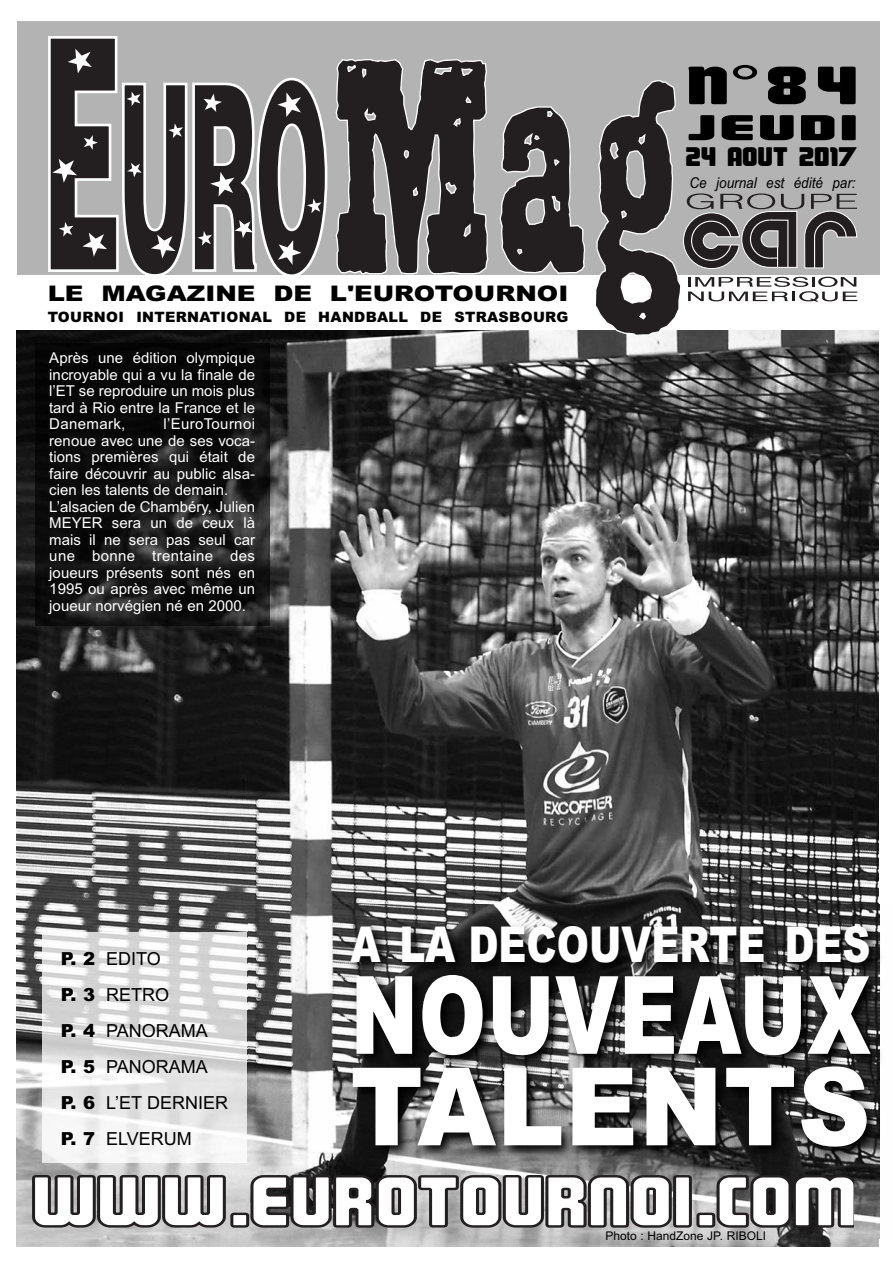
<style>
.page{position:relative;width:893px;height:1263px;background:#fff}
.page>*{position:absolute;margin:0;border:0;box-sizing:border-box;transform-origin:0 0}
.t1{font:900 108.3px/91.5px "Arial";letter-spacing:.005em;color:#fff;scale:.75 1}
.t2{font:54px "Magnum";color:#000;scale:1.65 1}
.t3{font:900 49.5px "Arial";color:#fff;scale:.78 1}
.t4{font:36px "Magnum";letter-spacing:.045em;color:#000;scale:2.2 1}
.t5{font:27px "Magnum";color:#000;scale:1.2 1}
.t6{font:900 21.45px "Arial";color:#000;scale:1.2 1}
.t7{font:18px/36px "Arial";color:#000}
.t8{font:15px/16.5px "Arial";color:#fff;text-align:justify}
.t9{font:italic 15px "Arial";color:#000;scale:.9 1}
.t10{font:900 14.4px "Arial";letter-spacing:.025em;color:#000}
.t11{font:12px "Arial";color:#000}
.s1{font-family:"Arial"}
.s2{font-weight:900}
</style>
<div class="page">
<img style="left:17px;top:331px;width:862px;height:915px">
<img style="left:42px;top:932px;width:204px;height:231px">
<div style="left:17px;top:21px;width:862px;height:253px;background:#b3b3b3"></div>
<img style="left:249px;top:904px;width:632px;height:335px">
<svg style="left:48px;top:36px;width:278px;height:239px"></svg>
<svg style="left:335px;top:59px;width:154px;height:216px"></svg>
<svg style="left:499px;top:106px;width:87px;height:168px"></svg>
<svg style="left:32px;top:1175px;width:641px;height:52px"></svg>
<div style="left:675px;top:1176px;width:15px;height:50px;background:#fff;border-radius:2px"></div>
<div style="left:673px;top:1175px;width:19px;height:53px;border:3px solid #231f20;border-radius:3px"></div>
<svg style="left:695px;top:1175px;width:158px;height:52px"></svg>
<svg style="left:594px;top:80px;width:263px;height:257px"></svg>
<img style="left:35px;top:343px;width:234px;height:282px">
<h2 class="t2" style="left:685px;top:54px;width:105px">N<span class="s1">°</span>84</h2>
<h3 class="t4" style="left:685px;top:107px;width:79px">JEUDI</h3>
<h3 class="t5" style="left:685px;top:141px;width:144px">24 AOUT 2017</h3>
<h3 class="t6" style="left:48px;top:286px;width:435px">LE MAGAZINE DE L'EUROTOURNOI</h3>
<p class="t10" style="left:48px;top:312px;width:522px">TOURNOI INTERNATIONAL DE HANDBALL DE STRASBOURG</p>
<p class="t8" style="left:49px;top:351px;width:207px">Après une édition olympique incroyable qui a vu la finale de l’ET se reproduire un mois plus tard à Rio entre la France et le Danemark,</p>
<p class="t8" style="left:49px;top:417px;width:207px;text-align:left;text-indent:114px">l’EuroTournoi renoue avec une de ses voca&shy;tions premières qui était de faire découvrir au public alsa&shy;cien les talents de demain.<br>L’alsacien de Chambéry, Julien<br>MEYER sera un de ceux là mais il ne sera pas seul car une bonne trentaine des joueurs présents sont nés en<br>1995 ou après avec même un joueur norvégien né en 2000.</p>
<p class="t9" style="left:689px;top:178px;width:186px">Ce journal est édité par:</p>
<p class="t7" style="left:61px;top:943px;width:169px"><span class="s2">P. 2</span> EDITO<br><span class="s2">P. 3</span> RETRO<br><span class="s2">P. 4</span> PANORAMA<br><span class="s2">P. 5</span> PANORAMA<br><span class="s2">P. 6</span> L’ET DERNIER<br><span class="s2">P. 7</span> ELVERUM</p>
<h3 class="t3" style="left:350px;top:927px;width:668px">A LA DECOUVERTE DES</h3>
<h1 class="t1" style="left:350px;top:981px;width:695px">NOUVEAUX<br>TALENTS</h1>
<p class="t11" style="left:605px;top:1231px;width:162px">Photo : HandZone JP. RIBOLI</p>
</div>
